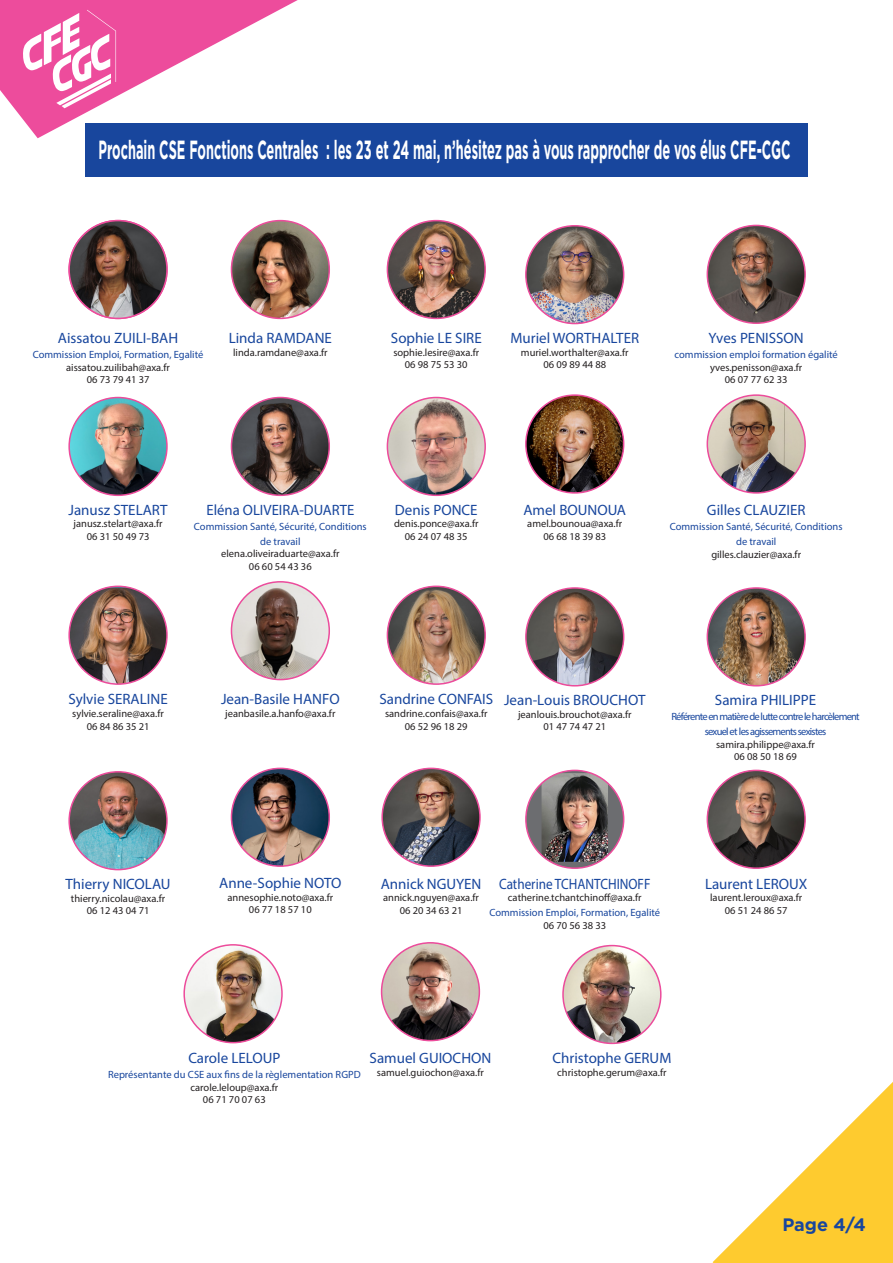
<style>
.page{position:relative;width:893px;height:1263px;background:#fff}
.page>*{position:absolute;margin:0;border:0;box-sizing:border-box;transform-origin:0 0}
.t1{font:700 26.25px "Gotham";color:#fff;scale:.49 1}
.t2{font:700 18px "Gotham";color:#18469d}
.t3{font:15px "Myriad Pro";color:#18469d}
.t4{font:15px "Myriad Pro";color:#18469d;scale:.88 1}
.t5{font:10.5px "Myriad Pro";color:#231f20}
.t6{font:10.5px/15px "Myriad Pro";color:#18469d;text-align:center}
.t7{font:10.5px/15px "Myriad Pro";letter-spacing:-.07em;color:#18469d;text-align:center}
</style>
<div class="page">
<svg style="left:713px;top:1082px;width:180px;height:181px"></svg>
<svg style="left:0;top:0;width:298px;height:138px"></svg>
<img style="left:387px;top:221px;width:98px;height:97px;border-radius:49px">
<div style="left:387px;top:220px;width:99px;height:99px;border:2px solid #ed4c9c;border-radius:50%"></div>
<img style="left:69px;top:397px;width:98px;height:98px;border-radius:49px">
<div style="left:68px;top:397px;width:100px;height:99px;border:2px solid #ed4c9c;border-radius:50%"></div>
<img style="left:231px;top:397px;width:98px;height:98px;border-radius:49px">
<div style="left:231px;top:397px;width:99px;height:99px;border:2px solid #ed4c9c;border-radius:50%"></div>
<img style="left:69px;top:588px;width:98px;height:96px">
<div style="left:68px;top:585px;width:100px;height:100px;border:2px solid #ed4c9c;border-radius:50%"></div>
<img style="left:387px;top:586px;width:98px;height:98px;border-radius:49px">
<div style="left:387px;top:585px;width:99px;height:100px;border:2px solid #ed4c9c;border-radius:50%"></div>
<img style="left:69px;top:221px;width:98px;height:97px;border-radius:49px">
<div style="left:68px;top:220px;width:100px;height:99px;border:2px solid #ed4c9c;border-radius:50%"></div>
<img style="left:388px;top:397px;width:97px;height:98px">
<div style="left:387px;top:397px;width:99px;height:99px;border:2px solid #ed4c9c;border-radius:50%"></div>
<img style="left:231px;top:582px;width:98px;height:98px;border-radius:49px">
<div style="left:231px;top:581px;width:99px;height:99px;border:2px solid #ed4c9c;border-radius:50%"></div>
<img style="left:231px;top:221px;width:98px;height:97px;border-radius:49px">
<div style="left:231px;top:220px;width:99px;height:99px;border:2px solid #ed4c9c;border-radius:50%"></div>
<img style="left:707px;top:395px;width:98px;height:98px;border-radius:49px">
<div style="left:707px;top:394px;width:99px;height:100px;border:2px solid #ed4c9c;border-radius:50%"></div>
<div style="left:526px;top:770px;width:98px;height:98px;background:#6c6d70;border-radius:50%"></div>
<img style="left:542px;top:773px;width:66px;height:89px">
<div style="left:525px;top:770px;width:99px;height:99px;border:2px solid #ed4c9c;border-radius:50%"></div>
<img style="left:526px;top:588px;width:98px;height:98px;border-radius:49px">
<div style="left:525px;top:587px;width:99px;height:99px;border:2px solid #ed4c9c;border-radius:50%"></div>
<img style="left:526px;top:226px;width:98px;height:98px;border-radius:49px">
<div style="left:525px;top:225px;width:99px;height:99px;border:2px solid #ed4c9c;border-radius:50%"></div>
<img style="left:707px;top:770px;width:98px;height:98px;border-radius:49px">
<div style="left:707px;top:770px;width:99px;height:99px;border:2px solid #ed4c9c;border-radius:50%"></div>
<img style="left:707px;top:588px;width:98px;height:98px;border-radius:49px">
<div style="left:707px;top:587px;width:99px;height:99px;border:2px solid #ed4c9c;border-radius:50%"></div>
<img style="left:707px;top:225px;width:98px;height:98px;border-radius:49px">
<div style="left:707px;top:225px;width:99px;height:99px;border:2px solid #ed4c9c;border-radius:50%"></div>
<img style="left:526px;top:395px;width:98px;height:98px;border-radius:49px">
<div style="left:525px;top:394px;width:99px;height:100px;border:2px solid #ed4c9c;border-radius:50%"></div>
<img style="left:69px;top:772px;width:98px;height:98px;border-radius:49px">
<div style="left:68px;top:771px;width:100px;height:99px;border:2px solid #ed4c9c;border-radius:50%"></div>
<img style="left:231px;top:768px;width:98px;height:98px;border-radius:49px">
<div style="left:231px;top:768px;width:99px;height:99px;border:2px solid #ed4c9c;border-radius:50%"></div>
<img style="left:184px;top:945px;width:98px;height:98px;border-radius:49px">
<div style="left:183px;top:944px;width:100px;height:99px;border:2px solid #ed4c9c;border-radius:50%"></div>
<img style="left:382px;top:768px;width:98px;height:98px;border-radius:49px">
<div style="left:381px;top:768px;width:100px;height:99px;border:2px solid #ed4c9c;border-radius:50%"></div>
<img style="left:382px;top:943px;width:97px;height:97px;border-radius:49px">
<div style="left:381px;top:942px;width:99px;height:99px;border:2px solid #ed4c9c;border-radius:50%"></div>
<img style="left:563px;top:945px;width:98px;height:98px;border-radius:49px">
<div style="left:562px;top:945px;width:100px;height:99px;border:2px solid #ed4c9c;border-radius:50%"></div>
<div style="left:85px;top:123px;width:723px;height:54px;background:#18469d"></div>
<p class="t1" style="left:98px;top:135px;width:1414px">Prochain CSE Fonctions Centrales : les 23 et 24 mai, n’hésitez pas à vous rapprocher de vos élus CFE-CGC</p>
<p class="t3" style="left:58px;top:329px;width:122px">Aissatou ZUILI-BAH</p>
<p class="t6" style="left:33px;top:347px;width:172px">Commission Emploi, Formation, Egalité</p>
<p class="t5" style="left:66px;top:361px;width:105px">aissatou.zuilibah@axa.fr</p>
<p class="t5" style="left:87px;top:373px;width:64px">06 73 79 41 37</p>
<p class="t3" style="left:229px;top:329px;width:105px">Linda RAMDANE</p>
<p class="t5" style="left:233px;top:346px;width:96px">linda.ramdane@axa.fr</p>
<p class="t3" style="left:391px;top:329px;width:92px">Sophie LE SIRE</p>
<p class="t5" style="left:393px;top:346px;width:87px">sophie.lesire@axa.fr</p>
<p class="t5" style="left:405px;top:358px;width:64px">06 98 75 53 30</p>
<p class="t3" style="left:510px;top:329px;width:130px">Muriel WORTHALTER</p>
<p class="t5" style="left:521px;top:346px;width:109px">muriel.worthalter@axa.fr</p>
<p class="t5" style="left:543px;top:358px;width:64px">06 09 89 44 88</p>
<p class="t3" style="left:709px;top:329px;width:97px">Yves PENISSON</p>
<p class="t6" style="left:674px;top:347px;width:165px">commission emploi formation égalité</p>
<p class="t5" style="left:710px;top:361px;width:94px">yves.penisson@axa.fr</p>
<p class="t5" style="left:725px;top:373px;width:64px">06 07 77 62 33</p>
<p class="t3" style="left:69px;top:500px;width:101px">Janusz STELART</p>
<p class="t5" style="left:74px;top:517px;width:90px">janusz.stelart@axa.fr</p>
<p class="t5" style="left:87px;top:530px;width:64px">06 31 50 49 73</p>
<p class="t3" style="left:206px;top:500px;width:149px">Eléna OLIVEIRA-DUARTE</p>
<p class="t6" style="left:194px;top:518px;width:174px">Commission Santé, Sécurité, Conditions de travail</p>
<p class="t5" style="left:221px;top:547px;width:120px">elena.oliveiraduarte@axa.fr</p>
<p class="t5" style="left:249px;top:560px;width:64px">06 60 54 43 36</p>
<p class="t3" style="left:395px;top:500px;width:84px">Denis PONCE</p>
<p class="t5" style="left:394px;top:517px;width:86px">denis.ponce@axa.fr</p>
<p class="t5" style="left:405px;top:530px;width:64px">06 24 07 48 35</p>
<p class="t3" style="left:523px;top:501px;width:104px">Amel BOUNOUA</p>
<p class="t5" style="left:527px;top:517px;width:96px">amel.bounoua@axa.fr</p>
<p class="t5" style="left:543px;top:530px;width:64px">06 68 18 39 83</p>
<p class="t3" style="left:707px;top:501px;width:100px">Gilles CLAUZIER</p>
<p class="t6" style="left:670px;top:519px;width:174px">Commission Santé, Sécurité, Conditions de travail</p>
<p class="t5" style="left:711px;top:548px;width:91px">gilles.clauzier@axa.fr</p>
<p class="t3" style="left:68px;top:690px;width:101px">Sylvie SERALINE</p>
<p class="t5" style="left:72px;top:707px;width:93px">sylvie.seraline@axa.fr</p>
<p class="t5" style="left:87px;top:720px;width:64px">06 84 86 35 21</p>
<p class="t3" style="left:66px;top:875px;width:106px">Thierry NICOLAU</p>
<p class="t5" style="left:71px;top:891px;width:96px">thierry.nicolau@axa.fr</p>
<p class="t5" style="left:87px;top:904px;width:64px">06 12 43 04 71</p>
<p class="t3" style="left:221px;top:690px;width:120px">Jean-Basile HANFO</p>
<p class="t5" style="left:225px;top:707px;width:112px">jeanbasile.a.hanfo@axa.fr</p>
<p class="t3" style="left:379px;top:690px;width:115px">Sandrine CONFAIS</p>
<p class="t5" style="left:385px;top:707px;width:104px">sandrine.confais@axa.fr</p>
<p class="t5" style="left:405px;top:720px;width:64px">06 52 96 18 29</p>
<p class="t3" style="left:504px;top:691px;width:143px">Jean-Louis BROUCHOT</p>
<p class="t5" style="left:518px;top:708px;width:115px">jeanlouis.brouchot@axa.fr</p>
<p class="t5" style="left:543px;top:720px;width:64px">01 47 74 47 21</p>
<p class="t3" style="left:715px;top:691px;width:103px">Samira PHILIPPE</p>
<p class="t7" style="left:671px;top:709px;width:190px">Référente en matière de lutte contre le harcèlement sexuel et les agissements sexistes</p>
<p class="t5" style="left:716px;top:738px;width:100px">samira.philippe@axa.fr</p>
<p class="t5" style="left:734px;top:750px;width:64px">06 08 50 18 69</p>
<p class="t3" style="left:219px;top:874px;width:124px">Anne-Sophie NOTO</p>
<p class="t5" style="left:228px;top:891px;width:107px">annesophie.noto@axa.fr</p>
<p class="t5" style="left:249px;top:903px;width:64px">06 77 18 57 10</p>
<p class="t3" style="left:381px;top:874px;width:102px">Annick NGUYEN</p>
<p class="t5" style="left:383px;top:891px;width:97px">annick.nguyen@axa.fr</p>
<p class="t5" style="left:400px;top:904px;width:64px">06 20 34 63 21</p>
<p class="t4" style="left:499px;top:874px;width:173px">Catherine TCHANTCHINOFF</p>
<p class="t5" style="left:508px;top:891px;width:135px">catherine.tchantchinoff@axa.fr</p>
<p class="t6" style="left:489px;top:905px;width:172px">Commission Emploi, Formation, Egalité</p>
<p class="t5" style="left:543px;top:919px;width:64px">06 70 56 38 33</p>
<p class="t3" style="left:705px;top:874px;width:104px">Laurent LEROUX</p>
<p class="t5" style="left:710px;top:891px;width:94px">laurent.leroux@axa.fr</p>
<p class="t5" style="left:725px;top:904px;width:64px">06 51 24 86 57</p>
<p class="t3" style="left:188px;top:1049px;width:94px">Carole LELOUP</p>
<p class="t6" style="left:108px;top:1067px;width:254px">Représentante du CSE aux fins de la règlementation RGPD</p>
<p class="t5" style="left:190px;top:1080px;width:89px">carole.leloup@axa.fr</p>
<p class="t5" style="left:203px;top:1093px;width:64px">06 71 70 07 63</p>
<p class="t3" style="left:370px;top:1049px;width:123px">Samuel GUIOCHON</p>
<p class="t5" style="left:377px;top:1065px;width:108px">samuel.guiochon@axa.fr</p>
<p class="t3" style="left:552px;top:1049px;width:121px">Christophe GERUM</p>
<p class="t5" style="left:557px;top:1065px;width:111px">christophe.gerum@axa.fr</p>
<p class="t2" style="left:782px;top:1215px;width:85px">Page 4/4</p>
</div>
